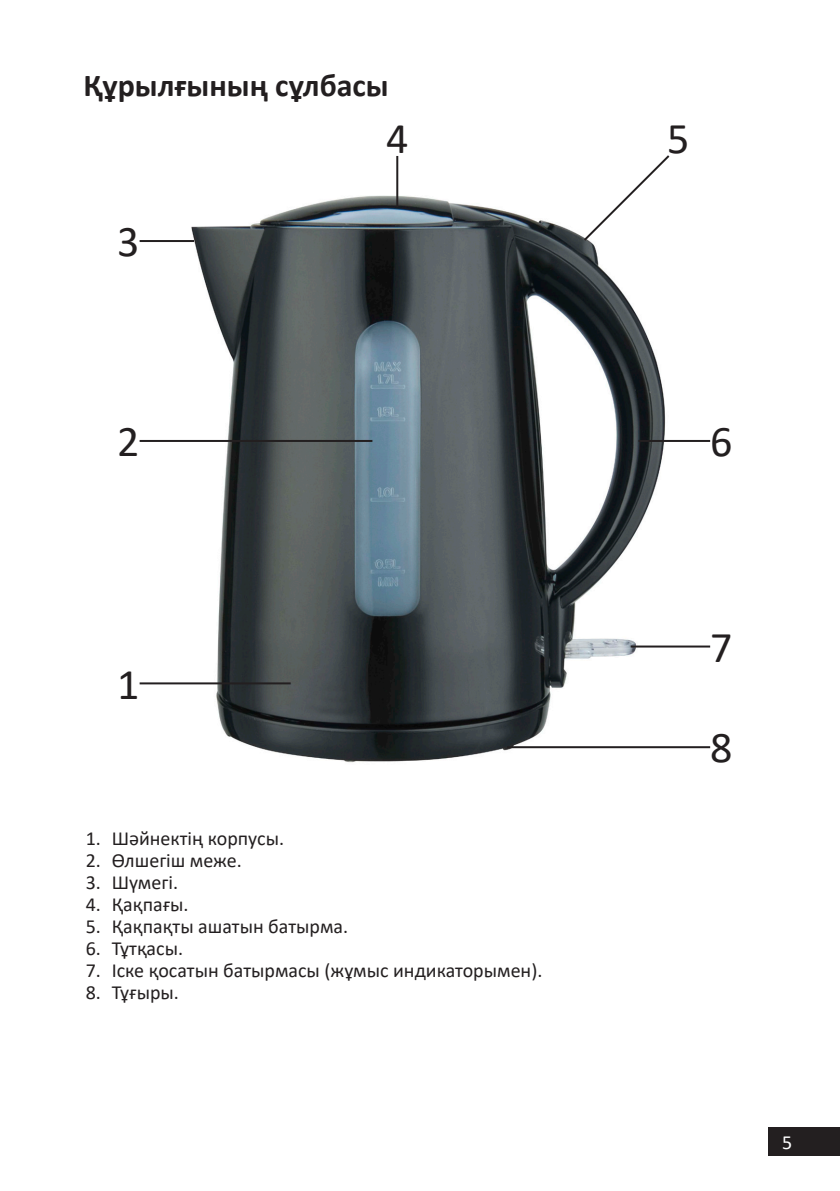
<style>
.page{position:relative;width:840px;height:1191px;background:#fff}
.page>*{position:absolute;margin:0;border:0;box-sizing:border-box;transform-origin:0 0}
.цифры_на_схемах{font:44px "Calibri";color:#231f20}
.Заголовок_16{font:700 32px "Calibri";color:#231f20}
.t1{font:20px "Calibri";color:#231f20}
.t2{font:20px "Calibri";color:#fff}
</style>
<div class="page">
<div style="left:767px;top:1126px;width:72px;height:29px;background:#231f20"></div>
<img style="left:153px;top:173px;width:533px;height:590px">
<hr style="left:139px;top:682px;width:151px;height:2px;background:#231f20">
<hr style="left:139px;top:440px;width:233px;height:2px;background:#231f20">
<hr style="left:638px;top:440px;width:71px;height:2px;background:#231f20">
<hr style="left:630px;top:645px;width:79px;height:2px;background:#231f20">
<hr style="left:507px;top:746px;width:202px;height:2px;background:#231f20">
<hr style="left:139px;top:240px;width:55px;height:2px;background:#231f20">
<hr style="left:396px;top:156px;width:2px;height:51px;background:#231f20">
<svg style="left:581px;top:155px;width:90px;height:88px"></svg>
<p class="Заголовок_16" style="left:83px;top:63px;width:306px">Құрылғының сұлбасы</p>
<p class="цифры_на_схемах" style="left:117px;top:211px;width:24px">3</p>
<p class="цифры_на_схемах" style="left:386px;top:107px;width:24px">4</p>
<p class="цифры_на_схемах" style="left:666px;top:107px;width:24px">5</p>
<p class="цифры_на_схемах" style="left:117px;top:411px;width:24px">2</p>
<p class="цифры_на_схемах" style="left:709px;top:411px;width:24px">6</p>
<p class="цифры_на_схемах" style="left:117px;top:653px;width:24px">1</p>
<p class="t1" style="left:86px;top:824px;width:200px">1. Шәйнектің корпусы.</p>
<p class="t1" style="left:86px;top:846px;width:157px">2. Өлшегіш меже.</p>
<p class="t1" style="left:86px;top:868px;width:94px">3. Шүмегі.</p>
<p class="t1" style="left:86px;top:890px;width:104px">4. Қақпағы.</p>
<p class="t1" style="left:86px;top:912px;width:264px">5. Қақпақты ашатын батырма.</p>
<p class="t1" style="left:86px;top:934px;width:99px">6. Тұтқасы.</p>
<p class="t1" style="left:86px;top:956px;width:458px">7. Іске қосатын батырмасы (жұмыс индикаторымен).</p>
<p class="t1" style="left:86px;top:978px;width:95px">8. Тұғыры.</p>
<p class="цифры_на_схемах" style="left:709px;top:616px;width:24px">7</p>
<p class="цифры_на_схемах" style="left:709px;top:717px;width:24px">8</p>
<p class="t2" style="left:781px;top:1128px;width:12px">5</p>
</div>
